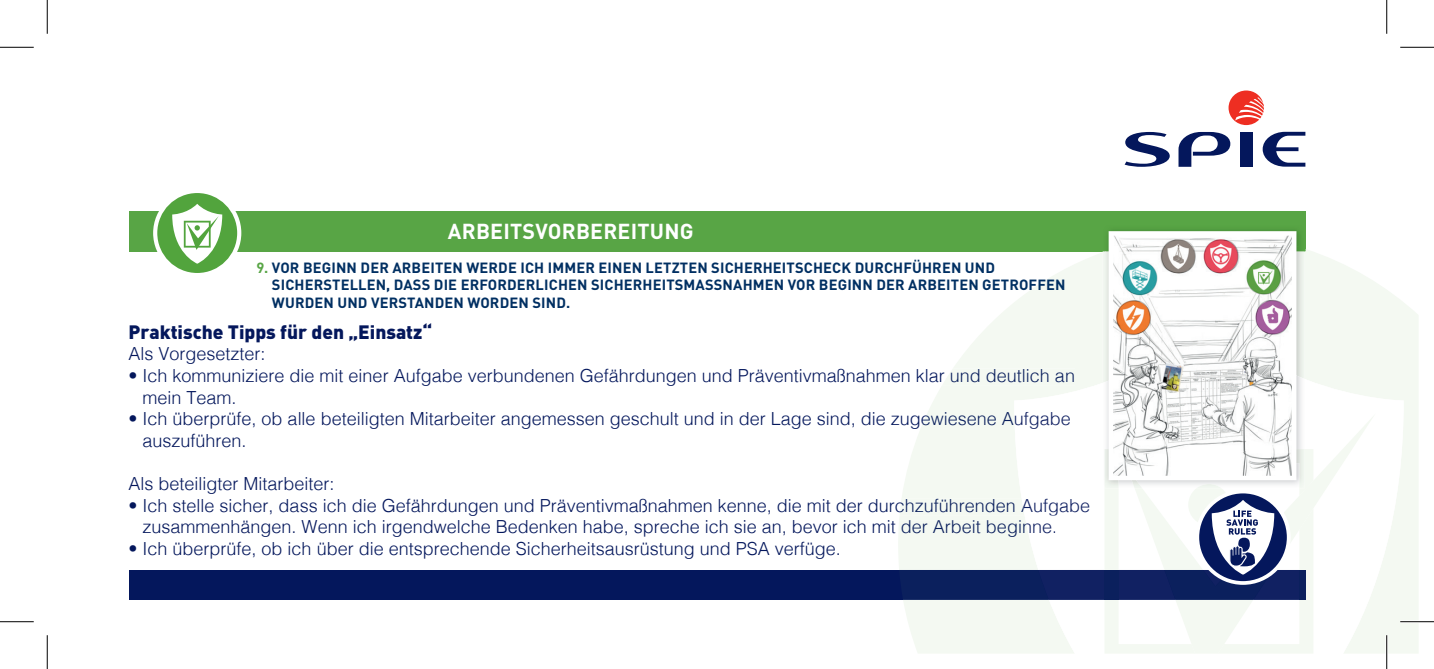
<style>
.page{position:relative;width:1434px;height:669px;background:#fff}
.page>*{position:absolute;margin:0;border:0;box-sizing:border-box;transform-origin:0 0}
.t1{font:700 21.38px "DINOT";letter-spacing:.01em;color:#fff}
.t2{font:900 19.12px "DIN Pro";color:#04175c}
.t3{font:300 18px/21.6px "Helvetica";color:#0b205d}
.t4{font:300 18px "Helvetica";color:#04175c}
.t5{font:700 14.62px/17.6px "DINOT";letter-spacing:.01em;color:#002f62}
.s1{color:#58a545}
.s2{color:#04175c}
</style>
<div class="page">
<svg style="left:1178px;top:132px;width:52px;height:35px"></svg>
<div style="left:1240px;top:132px;width:13px;height:35px;background:#04175c"></div>
<svg style="left:1263px;top:132px;width:42px;height:35px"></svg>
<svg style="left:1125px;top:132px;width:45px;height:35px"></svg>
<svg style="left:1228px;top:90px;width:36px;height:35px"></svg>
<div style="left:129px;top:570px;width:1176px;height:29px;background:#04175c"></div>
<div style="left:129px;top:211px;width:1176px;height:40px;background:#58a545"></div>
<div style="left:153px;top:189px;width:88px;height:88px;background:#fff;border-radius:50%"></div>
<div style="left:157px;top:193px;width:80px;height:80px;background:#52a43d;border-radius:50%"></div>
<svg style="left:172px;top:204px;width:50px;height:60px"></svg>
<svg style="left:899px;top:250px;width:519px;height:403px;fill:#f4f9f2"></svg>
<div style="left:942px;top:368px;width:133px;height:17px;background:#f4f9f2"></div>
<svg style="left:1014px;top:379px;width:390px;height:274px"></svg>
<svg style="left:920px;top:412px;width:151px;height:17px"></svg>
<svg style="left:898px;top:498px;width:206px;height:101px"></svg>
<div style="left:1104px;top:488px;width:14px;height:165px;background:#f4f9f2"></div>
<div style="left:1104px;top:570px;width:14px;height:29px;background:#0b205d"></div>
<svg style="left:1305px;top:413px;width:71px;height:240px"></svg>
<svg style="left:1118px;top:488px;width:195px;height:165px"></svg>
<img style="left:1103px;top:230px;width:202px;height:87px">
<img style="left:1106px;top:233px;width:199px;height:18px">
<img style="left:1103px;top:317px;width:202px;height:171px">
<img style="left:1104px;top:449px;width:201px;height:39px">
<img style="left:1127px;top:480px;width:15px;height:8px">
<img style="left:1196px;top:484px;width:26px;height:4px">
<img style="left:1114px;top:236px;width:177px;height:239px">
<div style="left:1109px;top:231px;width:187px;height:249px;border:4px solid #fff"></div>
<hr style="left:1400px;top:620px;width:34px;height:3px;background:#fff">
<hr style="left:1385px;top:635px;width:3px;height:34px;background:#fff">
<hr style="left:0;top:47px;width:34px;height:1px;background:#000">
<hr style="left:1400px;top:47px;width:34px;height:1px;background:#000">
<hr style="left:0;top:621px;width:34px;height:1px;background:#000">
<hr style="left:1400px;top:621px;width:34px;height:1px;background:#000">
<hr style="left:47px;top:0;width:1px;height:34px;background:#000">
<hr style="left:47px;top:635px;width:1px;height:34px;background:#000">
<hr style="left:1386px;top:0;width:1px;height:34px;background:#000">
<hr style="left:1386px;top:635px;width:1px;height:34px;background:#000">
<p class="t1" style="left:448px;top:217px;width:247px">ARBEITSVORBEREITUNG</p>
<p class="t5" style="left:272px;top:258px;width:795px;text-indent:-16px"><span class="s1">9.</span> VOR BEGINN DER ARBEITEN WERDE ICH IMMER EINEN LETZTEN SICHERHEITSCHECK DURCHFÜHREN UND<br>SICHERSTELLEN, DASS DIE ERFORDERLICHEN SICHERHEITSMASSNAHMEN VOR BEGINN DER ARBEITEN GETROFFEN<br>WURDEN UND VERSTANDEN WORDEN SIND.</p>
<p class="t2" style="left:129px;top:315px;width:305px">Praktische Tipps für den „Einsatz“</p>
<p class="t4" style="left:129px;top:338px;width:139px">Als Vorgesetzter:</p>
<p class="t3" style="left:143px;top:363px;width:934px;text-indent:-14px"><span class="s2">•</span> Ich kommuniziere die mit einer Aufgabe verbundenen Gefährdungen und Präventivmaßnahmen klar und deutlich an <span class="s2">mein Team.</span></p>
<p class="t3" style="left:143px;top:406px;width:930px;text-indent:-14px"><span class="s2">•</span> Ich überprüfe, ob alle beteiligten Mitarbeiter angemessen geschult und in der Lage sind, die zugewiesene Aufgabe <span class="s2">auszuführen.</span></p>
<p class="t4" style="left:129px;top:468px;width:208px">Als beteiligter Mitarbeiter:</p>
<p class="t3" style="left:129px;top:493px;width:963px"><span class="s2">•</span> Ich stelle sicher, dass ich die Gefährdungen und Präventivmaßnahmen kenne, die mit der durchzuführenden Aufgabe</p>
<p class="t4" style="left:129px;top:533px;width:714px">• Ich überprüfe, ob ich über die entsprechende Sicherheitsausrüstung und PSA verfüge.</p>
<p class="t3" style="left:143px;top:514px;width:916px">zusammenhängen. Wenn ich irgendwelche Bedenken habe, spreche ich sie an, bevor ich mit der Arbeit beginne.</p>
</div>
